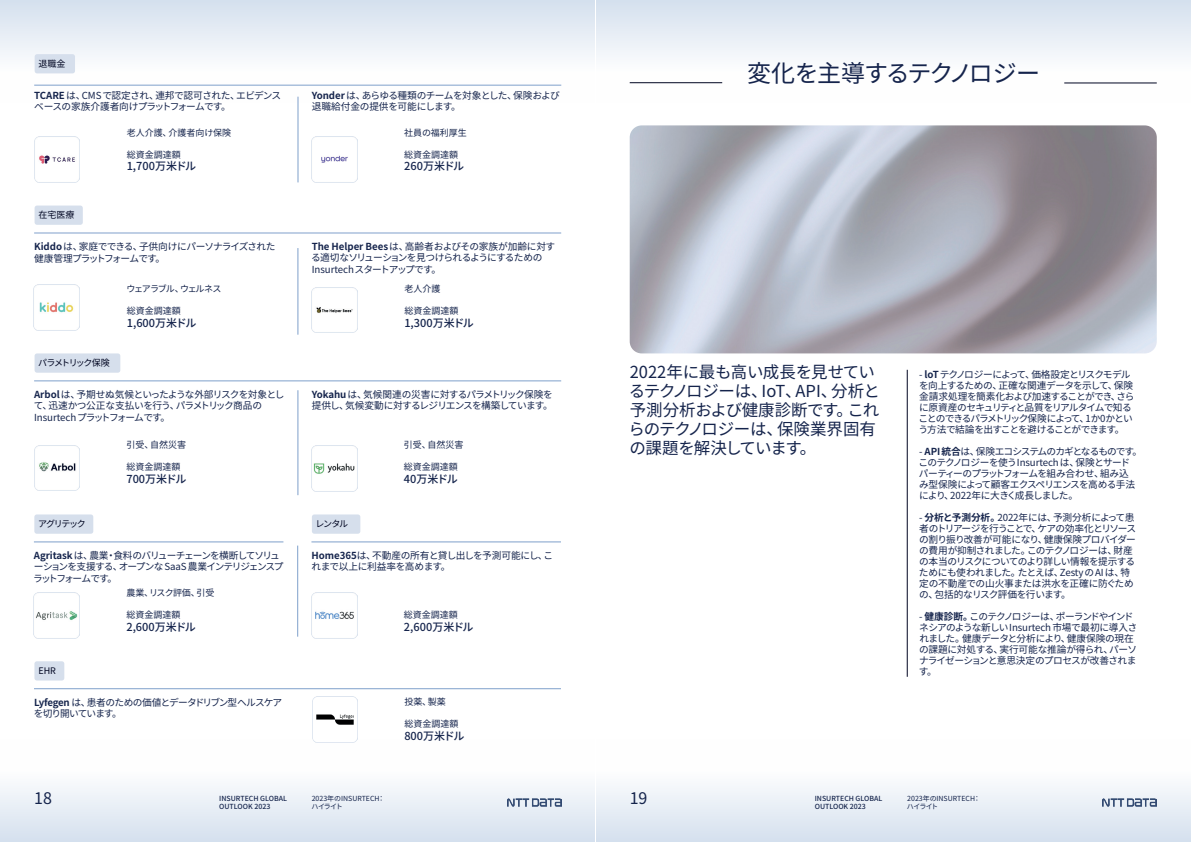
<style>
.page{position:relative;width:1191px;height:842px;background:#fff}
.page>*{position:absolute;margin:0;border:0;box-sizing:border-box;transform-origin:0 0}
.t1{font:24px "Noto Sans CJ Kjp";letter-spacing:-.06em;color:#15244c}
.t2{font:16.5px/19px "Noto Sans CJ Kjp";letter-spacing:-.02em;color:#15244c}
.t3{font:16px "Noto Sans CJ Kjp";color:#15244c}
.t4{font:500 11px "Noto Sans CJ Kjp";color:#15244c}
.t5{font:9.7px/11px "Noto Sans CJ Kjp";letter-spacing:-.065em;color:#15244c}
.t6{font:9.7px/11px "Noto Sans CJ Kjp";letter-spacing:-.045em;color:#15244c}
.t7{font:9.7px/11.4px "Noto Sans CJ Kjp";letter-spacing:-.105em;color:#15244c}
.t8{font:9.7px/11.4px "Noto Sans CJ Kjp";letter-spacing:-.035em;color:#15244c}
.t9{font:9px "Noto Sans CJ Kjp";color:#15244c}
.t10{font:9px "Noto Sans CJ Kjp";letter-spacing:-.1em;color:#000521}
.t11{font:9px "Noto Sans CJ Kjp";letter-spacing:-.12em;color:#15244c}
.t12{font:9px "Noto Sans CJ Kjp";letter-spacing:-.045em;color:#15244c}
.t13{font:9px "Noto Sans CJ Kjp";letter-spacing:-.14em;color:#000521}
.t14{font:500 7px/8.4px "Noto Sans CJ Kjp";color:#15244c}
.t15{font:7px/8.4px "Noto Sans CJ Kjp";color:#15244c}
.s1{font-weight:700}
</style>
<div class="page">
<div style="left:0;top:0;width:595px;height:103px;background:linear-gradient(to bottom,#d8e3ef,#fff)"></div>
<div style="left:596px;top:0;width:594px;height:103px;background:linear-gradient(to bottom,#d8e3f0,#fff)"></div>
<div style="left:0;top:739px;width:595px;height:103px;background:linear-gradient(to bottom,#fff,#d8e3ef)"></div>
<div style="left:596px;top:739px;width:594px;height:103px;background:linear-gradient(to bottom,#fff,#d8e3ef)"></div>
<img style="left:507px;top:798px;width:54px;height:9px">
<img style="left:1102px;top:798px;width:54px;height:9px">
<hr style="left:34px;top:85px;width:527px;height:1px;background:#7fa0cb">
<hr style="left:34px;top:233px;width:527px;height:1px;background:#7fa0cb">
<hr style="left:34px;top:381px;width:527px;height:1px;background:#7fa0cb">
<hr style="left:298px;top:97px;width:1px;height:85px;background:#7fa0cb">
<hr style="left:298px;top:248px;width:1px;height:87px;background:#7fa0cb">
<hr style="left:298px;top:390px;width:1px;height:105px;background:#7fa0cb">
<img style="left:34px;top:137px;width:46px;height:45px">
<img style="left:34px;top:284px;width:46px;height:46px">
<img style="left:34px;top:445px;width:46px;height:46px">
<img style="left:312px;top:137px;width:45px;height:45px">
<img style="left:312px;top:287px;width:45px;height:46px">
<img style="left:311px;top:446px;width:46px;height:45px">
<div style="left:35px;top:54px;width:40px;height:19px;background:#d6dfec;border-radius:2px"></div>
<div style="left:35px;top:206px;width:48px;height:19px;background:#d6dfec;border-radius:2px"></div>
<div style="left:35px;top:353px;width:85px;height:20px;background:#d6dfec;border-radius:2px"></div>
<hr style="left:34px;top:542px;width:249px;height:1px;background:#7fa0cb">
<hr style="left:311px;top:542px;width:250px;height:1px;background:#7fa0cb">
<hr style="left:297px;top:546px;width:1px;height:91px;background:#7fa0cb">
<img style="left:34px;top:593px;width:46px;height:45px">
<img style="left:311px;top:593px;width:46px;height:45px">
<div style="left:34px;top:514px;width:59px;height:20px;background:#d6dfec;border-radius:2px"></div>
<div style="left:312px;top:514px;width:48px;height:20px;background:#d6dfec;border-radius:2px"></div>
<hr style="left:34px;top:688px;width:527px;height:1px;background:#7fa0cb">
<img style="left:312px;top:697px;width:46px;height:45px">
<div style="left:34px;top:661px;width:30px;height:19px;background:#d6dfec;border-radius:2px"></div>
<hr style="left:629px;top:83px;width:93px;height:1px;background:#000521">
<hr style="left:1064px;top:83px;width:92px;height:1px;background:#000521">
<hr style="left:907px;top:370px;width:1px;height:307px;background:#000521">
<p class="t10" style="left:39px;top:58px;width:29px">退職金</p>
<p class="t6" style="left:34px;top:90px;width:248px;line-height:11.4px"><span class="s1">TCARE</span> は、CMSで認定され、連邦で認可された、エビデンスベースの家族介護者向けプラットフォームです。</p>
<p class="t10" style="left:39px;top:210px;width:37px">在宅医療</p>
<p class="t9" style="left:127px;top:127px;width:106px">老人介護、介護者向け保険</p>
<p class="t9" style="left:127px;top:149px;width:55px">総資金調達額</p>
<p class="t4" style="left:127px;top:160px;width:71px">1,700万米ドル</p>
<p class="t5" style="left:34px;top:241px;width:243px;line-height:11.4px"><span class="s1">Kiddo</span> は、家庭でできる、子供向けにパーソナライズされた健康管理プラットフォームです。</p>
<p class="t13" style="left:38px;top:358px;width:73px">パラメトリック保険</p>
<p class="t11" style="left:126px;top:284px;width:96px">ウェアラブル、ウェルネス</p>
<p class="t9" style="left:127px;top:306px;width:55px">総資金調達額</p>
<p class="t4" style="left:127px;top:317px;width:71px">1,600万米ドル</p>
<p class="t5" style="left:34px;top:389px;width:252px;line-height:11.4px"><span class="s1">Arbol</span>は、予期せぬ気候といったような外部リスクを対象として、迅速かつ公正な支払いを行う、パラメトリック商品の<br>Insurtechプラットフォームです。</p>
<p class="t9" style="left:126px;top:440px;width:61px">引受、自然災害</p>
<p class="t9" style="left:126px;top:462px;width:55px">総資金調達額</p>
<p class="t4" style="left:126px;top:473px;width:61px">700万米ドル</p>
<p class="t6" style="left:312px;top:90px;width:250px;line-height:11.4px"><span class="s1">Yonder</span> は、あらゆる種類のチームを対象とした、保険および退職給付金の提供を可能にします。</p>
<p class="t9" style="left:404px;top:127px;width:64px">社員の福利厚生</p>
<p class="t9" style="left:404px;top:149px;width:55px">総資金調達額</p>
<p class="t4" style="left:404px;top:160px;width:61px">260万米ドル</p>
<p class="t5" style="left:311px;top:241px;width:245px;line-height:11.4px"><span class="s1">The Helper Bees</span>は、高齢者およびその家族が加齢に対する適切なソリューションを見つけられるようにするための<br>Insurtechスタートアップです。</p>
<p class="t9" style="left:404px;top:284px;width:37px">老人介護</p>
<p class="t9" style="left:404px;top:306px;width:55px">総資金調達額</p>
<p class="t4" style="left:404px;top:317px;width:71px">1,300万米ドル</p>
<p class="t5" style="left:312px;top:389px;width:243px;line-height:11.4px"><span class="s1">Yokahu</span>は、気候関連の災害に対するパラメトリック保険を提供し、気候変動に対するレジリエンスを構築しています。</p>
<p class="t9" style="left:404px;top:440px;width:61px">引受、自然災害</p>
<p class="t9" style="left:404px;top:462px;width:55px">総資金調達額</p>
<p class="t4" style="left:404px;top:473px;width:55px">40万米ドル</p>
<p class="t10" style="left:38px;top:519px;width:49px">アグリテック</p>
<p class="t10" style="left:315px;top:519px;width:34px">レンタル</p>
<p class="t7" style="left:33px;top:550px;width:252px"><span class="s1">Agritask</span> は、農業・食料のバリューチェーンを横断してソリューションを支援する、オープンな SaaS 農業インテリジェンスプラットフォームです。</p>
<p class="t8" style="left:311px;top:550px;width:243px"><span class="s1">Home365</span>は、不動産の所有と貸し出しを予測可能にし、これまで以上に利益率を高めます。</p>
<p class="t12" style="left:126px;top:588px;width:89px">農業、リスク評価、引受</p>
<p class="t9" style="left:126px;top:610px;width:55px">総資金調達額</p>
<p class="t4" style="left:126px;top:621px;width:71px">2,600万米ドル</p>
<p class="t9" style="left:404px;top:610px;width:55px">総資金調達額</p>
<p class="t4" style="left:404px;top:621px;width:71px">2,600万米ドル</p>
<p class="t10" style="left:38px;top:665px;width:19px">EHR</p>
<p class="t5" style="left:34px;top:697px;width:250px;line-height:11.4px"><span class="s1">Lyfegen</span> は、患者のための価値とデータドリブン型ヘルスケアを切り開いています。</p>
<p class="t9" style="left:404px;top:697px;width:43px">投薬、製薬</p>
<p class="t9" style="left:404px;top:719px;width:55px">総資金調達額</p>
<p class="t4" style="left:404px;top:730px;width:61px">800万米ドル</p>
<h1 class="t1" style="left:747px;top:60px;width:294px">変化を主導するテクノロジー</h1>
<h2 class="t2" style="left:628px;top:363px;width:253px">2022年に最も高い成長を見せているテクノロジーは、IoT、API、分析と予測分析および健康診断です。これらのテクノロジーは、保険業界固有の課題を解決しています。</h2>
<p class="t5" style="left:918px;top:369px;width:217px">- <span class="s1">loT</span> テクノロジーによって、価格設定とリスクモデルを向上するための、正確な関連データを示して、保険金請求処理を簡素化および加速することができ、さらに原資産のセキュリティと品質をリアルタイムで知ることのできるパラメトリック保険によって、1か0かという方法で結論を出すことを避けることができます。</p>
<p class="t5" style="left:918px;top:446px;width:225px">- <span class="s1">API 統合</span>は、保険エコシステムのカギとなるものです。このテクノロジーを使うInsurtech は、保険とサードパーティーのプラットフォームを組み合わせ、組み込<br>み型保険によって顧客エクスペリエンスを高める手法により、2022年に大きく成長しました。</p>
<p class="t6" style="left:919px;top:512px;width:219px">- <span class="s1">分析と予測分析。</span>2022年には、予測分析によって患者のトリアージを行うことで、ケアの効率化とリソースの割り振り改善が可能になり、健康保険プロバイダーの費用が抑制されました。このテクノロジーは、財産の本当のリスクについてのより詳しい情報を提示するためにも使われました。たとえば、ZestyのAI は、特定の不動産での山火事または洪水を正確に防ぐための、包括的なリスク評価を行います。</p>
<p class="t6" style="left:918px;top:611px;width:220px">- <span class="s1">健康診断。</span>このテクノロジーは、ポーランドやインドネシアのような新しいInsurtech 市場で最初に導入されました。健康データと分析により、健康保険の現在の課題に対処する、実行可能な推論が得られ、パーソナライゼーションと意思決定のプロセスが改善されます。</p>
<h3 class="t3" style="left:34px;top:789px;width:19px">18</h3>
<p class="t14" style="left:219px;top:794px;width:69px">INSURTECH GLOBAL</p>
<h3 class="t3" style="left:629px;top:789px;width:19px">19</h3>
<p class="t14" style="left:219px;top:802px;width:53px">OUTLOOK 2023</p>
<p class="t14" style="left:814px;top:794px;width:69px">INSURTECH GLOBAL<br>OUTLOOK 2023</p>
<p class="t15" style="left:311px;top:794px;width:75px">2023年のINSURTECH：ハイライト</p>
<p class="t15" style="left:907px;top:794px;width:75px">2023年のINSURTECH：ハイライト</p>
</div>
